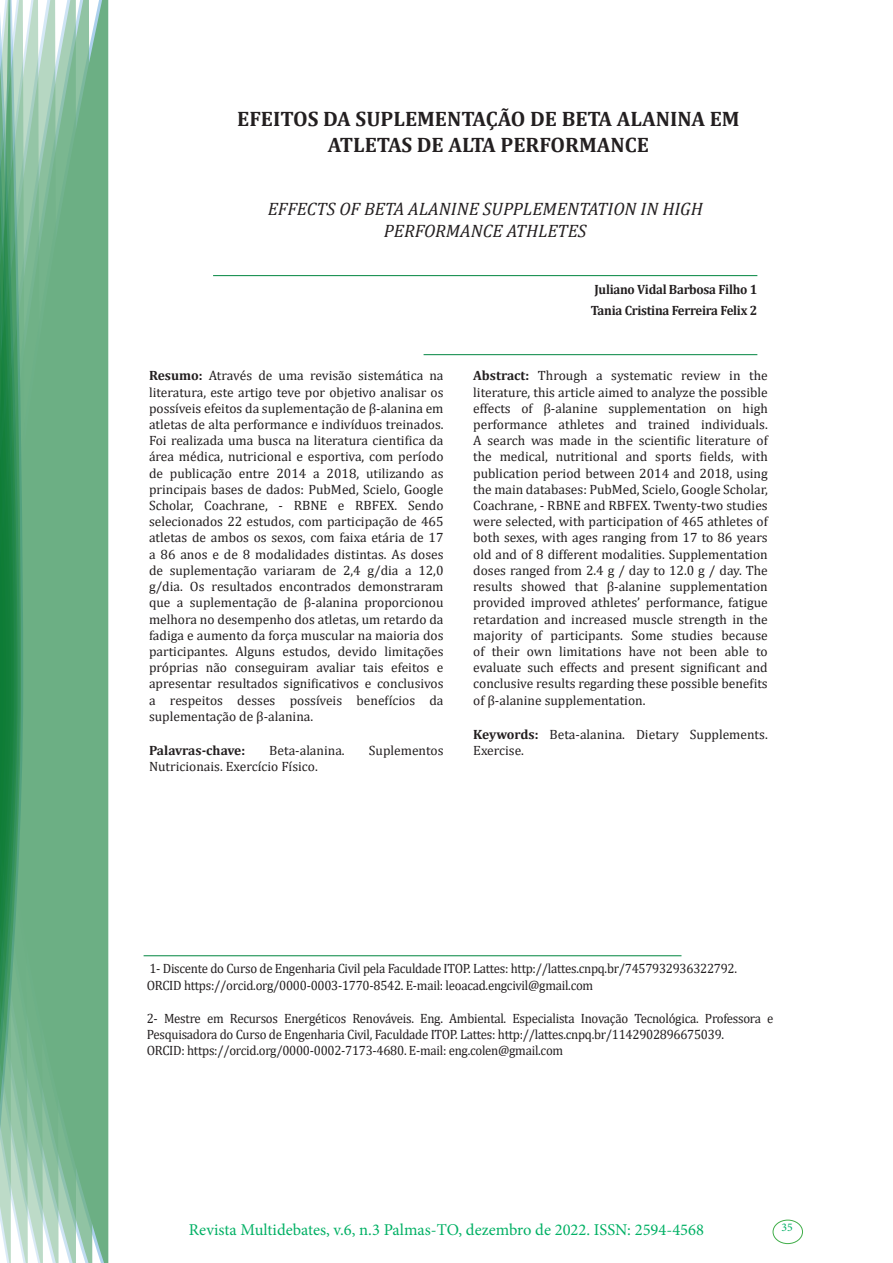
<style>
.page{position:relative;width:893px;height:1263px;background:#fff}
.page>*{position:absolute;margin:0;border:0;box-sizing:border-box;transform-origin:0 0}
.No_Spacing{font:700 21px/25.2px "Cambria";color:#231f20;text-align:center}
.t1{font:italic 18px/21.6px "Cambria";color:#231f20;text-align:center}
.t2{font:16.5px "Minion Pro";color:#00b064}
.Currículo{font:13.5px/16.2px "Cambria";letter-spacing:-.02em;color:#231f20;text-align:justify}
.Currículo-2{font:13.5px/16.2px "Cambria";letter-spacing:-.02em;color:#231f20;scale:.95 1}
.Currículo-3{font:13.5px/16.2px "Cambria";color:#231f20}
.Autores{font:700 13.5px "Cambria";letter-spacing:-.02em;color:#231f20;scale:.95 1}
.Autores-2{font:700 13.5px "Cambria";color:#231f20}
.t3{font:11.7px "Minion Pro";color:#00b064}
.s1{font-weight:700}
</style>
<div class="page">
<div style="left:95px;top:0;width:14px;height:1263px;background:#6caf84"></div>
<svg style="left:79px;top:0;width:16px;height:1263px;background:#71b289"></svg>
<svg style="left:62px;top:0;width:17px;height:1263px;background:#75b48c"></svg>
<svg style="left:45px;top:0;width:17px;height:1263px;background:#7cb792"></svg>
<svg style="left:30px;top:0;width:15px;height:1263px;background:#80ba96"></svg>
<svg style="left:0;top:0;width:30px;height:1263px;background:#61a97f"></svg>
<div style="left:772px;top:1219px;width:31px;height:25px;border:1px solid #40ae49;border-radius:50%"></div>
<hr style="left:144px;top:955px;width:537px;height:1px;background:#008540">
<hr style="left:213px;top:275px;width:544px;height:1px;background:#008540">
<hr style="left:424px;top:354px;width:333px;height:1px;background:#008540">
<p class="No_Spacing" style="left:237px;top:106px;width:504px">EFEITOS DA SUPLEMENTAÇÃO DE BETA ALANINA EM<br>ATLETAS DE ALTA PERFORMANCE</p>
<p class="t1" style="left:268px;top:198px;width:437px">EFFECTS OF BETA ALANINE SUPPLEMENTATION IN HIGH<br>PERFORMANCE ATHLETES</p>
<p class="Currículo" style="left:149px;top:368px;width:296px"><span class="s1">Resumo:</span> Através de uma revisão sistemática na literatura, este artigo teve por objetivo analisar os possíveis efeitos da suplementação de β-alanina em atletas de alta performance e indivíduos treinados.<br>Foi realizada uma busca na literatura cientifica da área médica, nutricional e esportiva, com período de publicação entre 2014 a 2018, utilizando as principais bases de dados: PubMed, Scielo, Google Scholar, Coachrane, - RBNE e RBFEX. Sendo selecionados 22 estudos, com participação de 465 atletas de ambos os sexos, com faixa etária de 17 a 86 anos e de 8 modalidades distintas. As doses de suplementação variaram de 2,4 g/dia a 12,0 g/dia. Os resultados encontrados demonstraram que a suplementação de β-alanina proporcionou melhora no desempenho dos atletas, um retardo da fadiga e aumento da força muscular na maioria dos participantes. Alguns estudos, devido limitações próprias não conseguiram avaliar tais efeitos e apresentar resultados significativos e conclusivos a respeitos desses possíveis benefícios da suplementação de β-alanina.</p>
<p class="Autores-2" style="left:149px;top:741px;width:98px">Palavras-chave:</p>
<p class="Currículo-3" style="left:269px;top:742px;width:77px">Beta-alanina.</p>
<p class="Currículo-3" style="left:369px;top:742px;width:76px">Suplementos</p>
<p class="Currículo-3" style="left:149px;top:758px;width:170px">Nutricionais. Exercício Físico.</p>
<p class="Autores" style="left:594px;top:280px;width:173px">Juliano Vidal Barbosa Filho 1</p>
<p class="Autores" style="left:591px;top:301px;width:177px">Tania Cristina Ferreira Felix 2</p>
<p class="Currículo" style="left:473px;top:368px;width:296px"><span class="s1">Abstract:</span> Through a systematic review in the literature, this article aimed to analyze the possible effects of β-alanine supplementation on high performance athletes and trained individuals.<br>A search was made in the scientific literature of the medical, nutritional and sports fields, with publication period between 2014 and 2018, using the main databases: PubMed, Scielo, Google Scholar, Coachrane, - RBNE and RBFEX. Twenty-two studies were selected, with participation of 465 athletes of both sexes, with ages ranging from 17 to 86 years old and of 8 different modalities. Supplementation doses ranged from 2.4 g / day to 12.0 g / day. The results showed that β-alanine supplementation provided improved athletes’ performance, fatigue retardation and increased muscle strength in the majority of participants. Some studies because of their own limitations have not been able to evaluate such effects and present significant and conclusive results regarding these possible benefits of β-alanine supplementation.</p>
<p class="Currículo-3" style="left:473px;top:726px;width:296px"><span class="s1">Keywords:</span> Beta-alanina. Dietary Supplements.<br>Exercise.</p>
<p class="Currículo-2" style="left:149px;top:960px;width:620px">1- Discente do Curso de Engenharia Civil pela Faculdade ITOP. Lattes: http://lattes.cnpq.br/7457932936322792.</p>
<p class="Currículo-2" style="left:147px;top:977px;width:471px">ORCID https://orcid.org/0000-0003-1770-8542. E-mail: leoacad.engcivil@gmail.com</p>
<p class="Currículo-2" style="left:147px;top:1010px;width:661px">2- Mestre em Recursos Energéticos Renováveis. Eng. Ambiental. Especialista Inovação Tecnológica. Professora e<br>Pesquisadora do Curso de Engenharia Civil, Faculdade ITOP. Lattes: http://lattes.cnpq.br/1142902896675039.</p>
<p class="Currículo-2" style="left:147px;top:1043px;width:440px">ORCID: https://orcid.org/0000-0002-7173-4680. E-mail: eng.colen@gmail.com</p>
<p class="t2" style="left:189px;top:1218px;width:517px">Revista Multidebates, v.6, n.3 Palmas-TO, dezembro de 2022. ISSN: 2594-4568</p>
<p class="t3" style="left:781px;top:1219px;width:13px">35</p>
</div>
